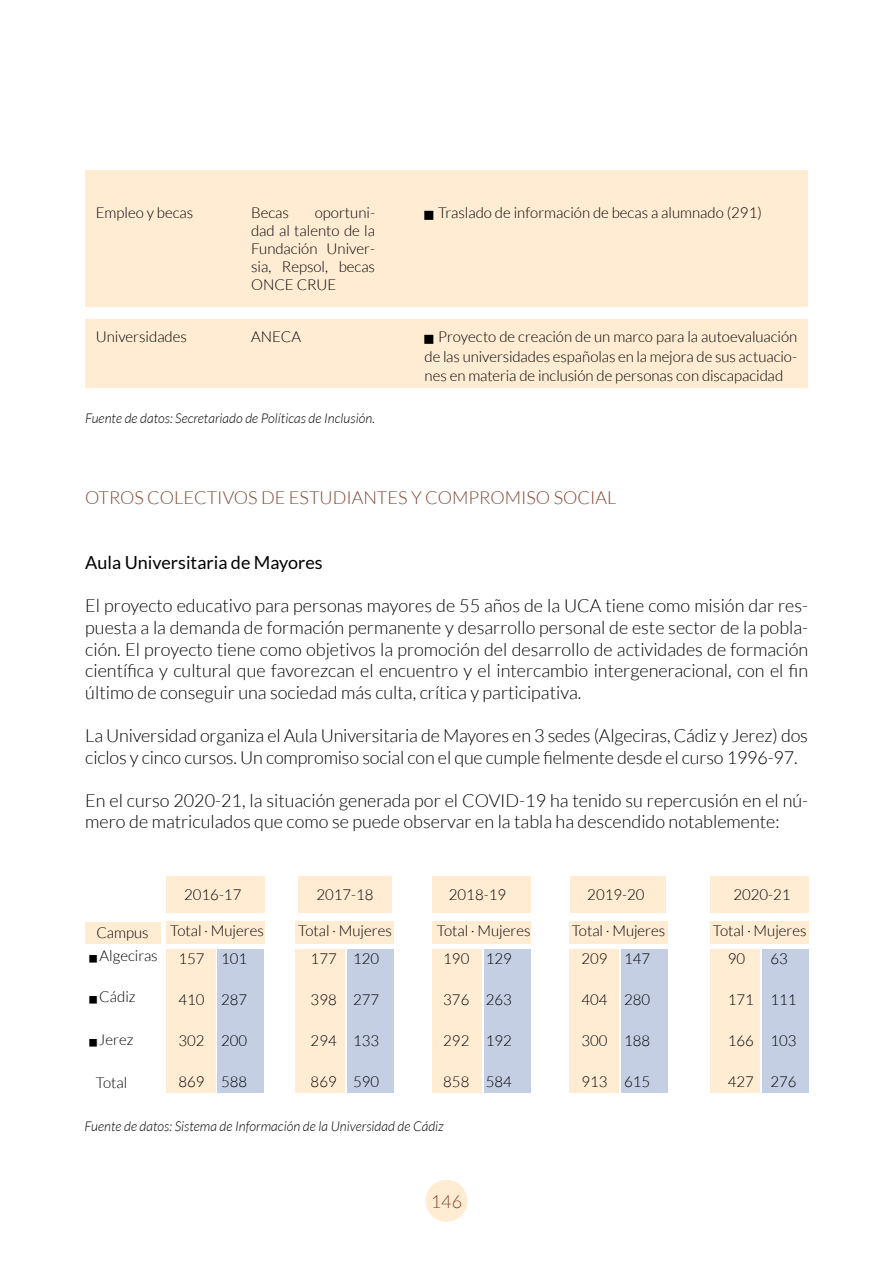
<style>
.page{position:relative;width:893px;height:1263px;background:#fff}
.page>*{position:absolute;margin:0;border:0;box-sizing:border-box;transform-origin:0 0}
.t1{font:300 18px/21.6px "Lato";color:#000}
.t2{font:300 18px "Lato";color:#7f4633}
.t3{font:18px "Lato";color:#000}
.t4{font:300 15px/18px "Lato";color:#000;text-align:justify}
.t5{font:italic 300 13.5px "Lato";color:#000}
</style>
<div class="page">
<div style="left:425px;top:1180px;width:42px;height:42px;background:#ffecd2;border-radius:50%"></div>
<div style="left:85px;top:170px;width:723px;height:136px;background:#ffecd2"></div>
<div style="left:85px;top:319px;width:723px;height:69px;background:#ffecd2"></div>
<div style="left:710px;top:876px;width:99px;height:36px;background:#ffecd2"></div>
<div style="left:570px;top:876px;width:95px;height:36px;background:#ffecd2"></div>
<div style="left:432px;top:876px;width:98px;height:36px;background:#ffecd2"></div>
<div style="left:298px;top:876px;width:94px;height:36px;background:#ffecd2"></div>
<div style="left:85px;top:922px;width:75px;height:21px;background:#ffecd2"></div>
<div style="left:166px;top:921px;width:98px;height:22px;background:#ffecd2"></div>
<div style="left:295px;top:921px;width:98px;height:22px;background:#ffecd2"></div>
<div style="left:432px;top:921px;width:98px;height:22px;background:#ffecd2"></div>
<div style="left:570px;top:921px;width:98px;height:22px;background:#ffecd2"></div>
<div style="left:710px;top:921px;width:99px;height:22px;background:#ffecd2"></div>
<div style="left:166px;top:876px;width:98px;height:36px;background:#ffecd2"></div>
<div style="left:166px;top:948px;width:49px;height:144px;background:#ffecd2"></div>
<div style="left:295px;top:948px;width:49px;height:144px;background:#ffecd2"></div>
<div style="left:432px;top:948px;width:49px;height:144px;background:#ffecd2"></div>
<div style="left:570px;top:948px;width:49px;height:144px;background:#ffecd2"></div>
<div style="left:710px;top:948px;width:50px;height:144px;background:#ffecd2"></div>
<div style="left:218px;top:948px;width:46px;height:144px;background:#c4cfe4"></div>
<div style="left:347px;top:948px;width:46px;height:144px;background:#c4cfe4"></div>
<div style="left:484px;top:948px;width:46px;height:144px;background:#c4cfe4"></div>
<div style="left:621px;top:948px;width:47px;height:144px;background:#c4cfe4"></div>
<div style="left:762px;top:948px;width:47px;height:144px;background:#c4cfe4"></div>
<p class="t4" style="left:96px;top:204px;width:99px">Empleo y becas</p>
<p class="t4" style="left:251px;top:204px;width:126px;text-indent:64px">oportuni&shy;dad al talento de la Fundación Univer&shy;sia, Repsol, becas ONCE CRUE</p>
<p class="t4" style="left:251px;top:204px;width:39px">Becas</p>
<p class="t4" style="left:438px;top:204px;width:325px">Traslado de información de becas a alumnado (291)</p>
<p class="t4" style="left:96px;top:328px;width:93px">Universidades</p>
<p class="t4" style="left:251px;top:328px;width:52px">ANECA</p>
<p class="t4" style="left:424px;top:327px;width:374px;line-height:19.5px;text-indent:14px">Proyecto de creación de un marco para la autoevaluación de las universidades españolas en la mejora de sus actuacio&shy;nes en materia de inclusión de personas con discapacidad</p>
<p class="t5" style="left:85px;top:411px;width:291px">Fuente de datos: Secretariado de Políticas de Inclusión.</p>
<p class="t2" style="left:85px;top:488px;width:532px">OTROS COLECTIVOS DE ESTUDIANTES Y COMPROMISO SOCIAL</p>
<p class="t3" style="left:85px;top:552px;width:239px">Aula Universitaria de Mayores</p>
<p class="t1" style="left:85px;top:595px;width:724px;text-align:justify">El proyecto educativo para personas mayores de 55 años de la UCA tiene como misión dar res&shy;puesta a la demanda de formación permanente y desarrollo personal de este sector de la pobla&shy;ción. El proyecto tiene como objetivos la promoción del desarrollo de actividades de formación científica y cultural que favorezcan el encuentro y el intercambio intergeneracional, con el fin último de conseguir una sociedad más culta, crítica y participativa.</p>
<p class="t1" style="left:85px;top:725px;width:724px">La Universidad organiza el Aula Universitaria de Mayores en 3 sedes (Algeciras, Cádiz y Jerez) dos ciclos y cinco cursos. Un compromiso social con el que cumple fielmente desde el curso 1996-97.</p>
<p class="t1" style="left:85px;top:789px;width:724px">En el curso 2020-21, la situación generada por el COVID-19 ha tenido su repercusión en el nú&shy;mero de matriculados que como se puede observar en la tabla ha descendido notablemente:</p>
<p class="t4" style="left:184px;top:886px;width:59px">2016-17</p>
<p class="t4" style="left:316px;top:886px;width:59px">2017-18</p>
<p class="t4" style="left:449px;top:886px;width:59px">2018-19</p>
<p class="t4" style="left:587px;top:886px;width:59px">2019-20</p>
<p class="t4" style="left:733px;top:886px;width:59px">2020-21</p>
<p class="t4" style="left:96px;top:922px;width:63px;line-height:22.2px">Campus<br>Algeciras</p>
<p class="t4" style="left:170px;top:922px;width:95px">Total · Mujeres</p>
<p class="t4" style="left:298px;top:922px;width:95px">Total · Mujeres</p>
<p class="t4" style="left:437px;top:922px;width:95px">Total · Mujeres</p>
<p class="t4" style="left:572px;top:922px;width:95px">Total · Mujeres</p>
<p class="t4" style="left:713px;top:922px;width:95px">Total · Mujeres</p>
<p class="t4" style="left:99px;top:987px;width:38px">Cádiz</p>
<p class="t4" style="left:99px;top:1030px;width:36px">Jerez</p>
<p class="t4" style="left:96px;top:1074px;width:33px">Total</p>
<p class="t4" style="left:770px;top:949px;width:19px">63</p>
<p class="t4" style="left:770px;top:990px;width:28px">111</p>
<p class="t4" style="left:770px;top:1032px;width:28px">103</p>
<p class="t4" style="left:770px;top:1073px;width:28px">276</p>
<p class="t4" style="left:486px;top:949px;width:28px">129</p>
<p class="t4" style="left:486px;top:990px;width:28px">263</p>
<p class="t4" style="left:486px;top:1032px;width:28px">192</p>
<p class="t4" style="left:486px;top:1073px;width:28px">584</p>
<p class="t4" style="left:353px;top:949px;width:28px">120</p>
<p class="t4" style="left:353px;top:991px;width:28px">277</p>
<p class="t4" style="left:353px;top:1032px;width:28px">133</p>
<p class="t4" style="left:353px;top:1073px;width:28px">590</p>
<p class="t4" style="left:221px;top:949px;width:28px">101</p>
<p class="t4" style="left:221px;top:991px;width:28px">287</p>
<p class="t4" style="left:221px;top:1032px;width:28px">200</p>
<p class="t4" style="left:221px;top:1073px;width:28px">588</p>
<p class="t4" style="left:728px;top:949px;width:19px">90</p>
<p class="t4" style="left:728px;top:991px;width:28px">171</p>
<p class="t4" style="left:728px;top:1032px;width:28px">166</p>
<p class="t4" style="left:728px;top:1073px;width:28px">427</p>
<p class="t4" style="left:581px;top:949px;width:28px">209</p>
<p class="t4" style="left:581px;top:991px;width:28px">404</p>
<p class="t4" style="left:581px;top:1032px;width:28px">300</p>
<p class="t4" style="left:581px;top:1073px;width:28px">913</p>
<p class="t4" style="left:624px;top:949px;width:28px">147</p>
<p class="t4" style="left:624px;top:990px;width:28px">280</p>
<p class="t4" style="left:624px;top:1032px;width:28px">188</p>
<p class="t4" style="left:624px;top:1073px;width:28px">615</p>
<p class="t4" style="left:443px;top:949px;width:28px">190</p>
<p class="t4" style="left:443px;top:991px;width:28px">376</p>
<p class="t4" style="left:443px;top:1032px;width:28px">292</p>
<p class="t4" style="left:443px;top:1073px;width:28px">858</p>
<p class="t4" style="left:311px;top:949px;width:28px">177</p>
<p class="t4" style="left:311px;top:991px;width:28px">398</p>
<p class="t4" style="left:311px;top:1032px;width:28px">294</p>
<p class="t4" style="left:311px;top:1073px;width:28px">869</p>
<p class="t4" style="left:179px;top:949px;width:28px">157</p>
<p class="t4" style="left:179px;top:991px;width:28px">410</p>
<p class="t4" style="left:179px;top:1032px;width:28px">302</p>
<p class="t4" style="left:179px;top:1073px;width:28px">869</p>
<p class="t5" style="left:84px;top:1119px;width:361px">Fuente de datos: Sistema de Información de la Universidad de Cádiz</p>
<p class="t2" style="left:431px;top:1192px;width:33px">146</p>
</div>
